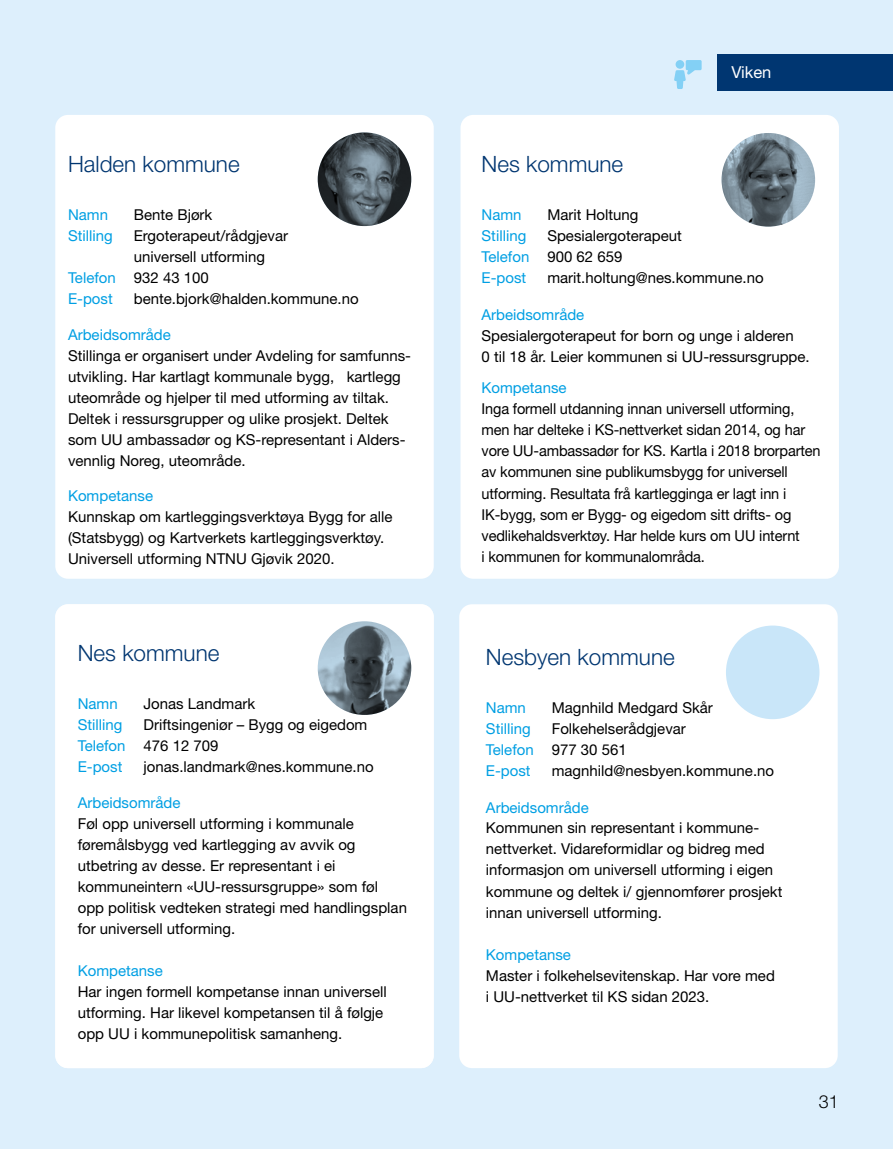
<style>
.page{position:relative;width:893px;height:1149px;background:#fff}
.page>*{position:absolute;margin:0;border:0;box-sizing:border-box;transform-origin:0 0}
.Heading{font:300 22.5px "Helvetica Neue LT Pro";color:#003671}
.t1{font:300 18px "Helvetica Neue LT Pro";color:#000}
.Brød_boks{font:16.5px "Helvetica Neue LT Pro";color:#fff}
.Brød_boks-2{font:15px/21px "Helvetica Neue LT Pro";color:#000}
.Brød_boks-3{font:15px "Helvetica Neue LT Pro";color:#009fe3}
</style>
<div class="page">
<div style="left:0;top:0;width:893px;height:1148px;background:#ddeffc"></div>
<div style="left:717px;top:54px;width:176px;height:37px;background:#003671"></div>
<svg style="left:674px;top:60px;width:28px;height:29px"></svg>
<div style="left:460px;top:115px;width:379px;height:463px;background:#fff;border-radius:13px"></div>
<img style="left:721px;top:133px;width:94px;height:93px">
<div style="left:55px;top:604px;width:379px;height:463px;background:#fff;border-radius:13px"></div>
<img style="left:318px;top:621px;width:93px;height:93px">
<div style="left:55px;top:115px;width:379px;height:463px;background:#fff;border-radius:13px"></div>
<img style="left:318px;top:132px;width:93px;height:94px">
<div style="left:459px;top:604px;width:379px;height:463px;background:#fff;border-radius:13px"></div>
<div style="left:726px;top:625px;width:93px;height:94px;background:#c9e6f9;border-radius:50%"></div>
<p class="Heading" style="left:68px;top:150px;width:173px">Halden kommune</p>
<p class="Brød_boks-3" style="left:68px;top:205px;width:42px">Namn</p>
<p class="Brød_boks-3" style="left:68px;top:226px;width:46px">Stilling</p>
<p class="Brød_boks-3" style="left:68px;top:268px;width:49px">Telefon</p>
<p class="Brød_boks-3" style="left:68px;top:289px;width:46px">E-post</p>
<p class="Brød_boks-2" style="left:134px;top:203px;width:80px">Bente Bjørk</p>
<p class="Brød_boks-2" style="left:134px;top:224px;width:156px">Ergoterapeut/rådgjevar universell utforming</p>
<p class="Brød_boks-2" style="left:134px;top:266px;width:77px">932 43 100</p>
<p class="Brød_boks-2" style="left:134px;top:287px;width:226px">bente.bjork@halden.kommune.no</p>
<p class="Brød_boks-3" style="left:68px;top:325px;width:104px">Arbeidsområde</p>
<p class="Brød_boks-2" style="left:68px;top:345px;width:344px">Stillinga er organisert under Avdeling for samfunns&shy;utvikling. Har kartlagt kommunale bygg, kartlegg uteområde og hjelper til med utforming av tiltak.<br>Deltek i ressursgrupper og ulike prosjekt. Deltek som UU ambassadør og KS-representant i Alders&shy;vennlig Noreg, uteområde.</p>
<p class="Brød_boks-3" style="left:68px;top:486px;width:87px">Kompetanse</p>
<p class="Brød_boks-2" style="left:68px;top:505px;width:326px">Kunnskap om kartleggingsverktøya Bygg for alle (Statsbygg) og Kartverkets kartleggingsverktøy.<br>Universell utforming NTNU Gjøvik 2020.</p>
<p class="Heading" style="left:78px;top:638px;width:143px">Nes kommune</p>
<p class="Brød_boks-3" style="left:78px;top:693px;width:42px">Namn</p>
<p class="Brød_boks-3" style="left:78px;top:714px;width:46px">Stilling</p>
<p class="Brød_boks-3" style="left:78px;top:735px;width:49px">Telefon</p>
<p class="Brød_boks-3" style="left:78px;top:756px;width:46px">E-post</p>
<p class="Brød_boks-2" style="left:144px;top:692px;width:113px">Jonas Landmark</p>
<p class="Brød_boks-2" style="left:144px;top:713px;width:225px">Driftsingeniør – Bygg og eigedom</p>
<p class="Brød_boks-2" style="left:144px;top:734px;width:77px">476 12 709</p>
<p class="Brød_boks-2" style="left:144px;top:755px;width:232px">jonas.landmark@nes.kommune.no</p>
<p class="Brød_boks-3" style="left:78px;top:793px;width:104px">Arbeidsområde</p>
<p class="Brød_boks-2" style="left:78px;top:812px;width:331px">Føl opp universell utforming i kommunale føremålsbygg ved kartlegging av avvik og utbetring av desse. Er representant i ei kommuneintern «UU-ressursgruppe» som føl opp politisk vedteken strategi med handlingsplan for universell utforming.</p>
<p class="Brød_boks-3" style="left:78px;top:961px;width:87px">Kompetanse</p>
<p class="Brød_boks-2" style="left:78px;top:980px;width:310px">Har ingen formell kompetanse innan universell utforming. Har likevel kompetansen til å følgje opp UU i kommunepolitisk samanheng.</p>
<p class="Heading" style="left:482px;top:150px;width:143px">Nes kommune</p>
<p class="Brød_boks" style="left:731px;top:62px;width:42px">Viken</p>
<p class="Brød_boks-3" style="left:482px;top:206px;width:42px">Namn</p>
<p class="Brød_boks-3" style="left:482px;top:227px;width:46px">Stilling</p>
<p class="Brød_boks-3" style="left:482px;top:248px;width:49px">Telefon</p>
<p class="Brød_boks-3" style="left:482px;top:269px;width:46px">E-post</p>
<p class="Brød_boks-2" style="left:547px;top:204px;width:93px">Marit Holtung</p>
<p class="Brød_boks-2" style="left:547px;top:225px;width:136px">Spesialergoterapeut</p>
<p class="Brød_boks-2" style="left:547px;top:246px;width:77px">900 62 659</p>
<p class="Brød_boks-2" style="left:547px;top:267px;width:218px">marit.holtung@nes.kommune.no</p>
<p class="Brød_boks-3" style="left:482px;top:305px;width:104px">Arbeidsområde</p>
<p class="Brød_boks-2" style="left:482px;top:324px;width:330px">Spesialergoterapeut for born og unge i alderen<br>0 til 18 år. Leier kommunen si UU-ressursgruppe.</p>
<p class="Brød_boks-3" style="left:482px;top:378px;width:87px">Kompetanse</p>
<p class="Brød_boks-2" style="left:482px;top:398px;width:341px">Inga formell utdanning innan universell utforming, men har delteke i KS-nettverket sidan 2014, og har vore UU-ambassadør for KS. Kartla i 2018 brorparten av kommunen sine publikumsbygg for universell utforming. Resultata frå kartlegginga er lagt inn i IK-bygg, som er Bygg- og eigedom sitt drifts- og vedlikehaldsverktøy. Har helde kurs om UU internt<br>i kommunen for kommunalområda.</p>
<p class="Heading" style="left:486px;top:642px;width:190px">Nesbyen kommune</p>
<p class="Brød_boks-2" style="left:552px;top:696px;width:163px">Magnhild Medgard Skår</p>
<p class="Brød_boks-2" style="left:552px;top:717px;width:136px">Folkehelserådgjevar</p>
<p class="Brød_boks-2" style="left:552px;top:738px;width:77px">977 30 561</p>
<p class="Brød_boks-2" style="left:552px;top:759px;width:224px">magnhild@nesbyen.kommune.no</p>
<p class="Brød_boks-3" style="left:486px;top:698px;width:42px">Namn</p>
<p class="Brød_boks-3" style="left:486px;top:719px;width:46px">Stilling</p>
<p class="Brød_boks-3" style="left:486px;top:740px;width:49px">Telefon</p>
<p class="Brød_boks-3" style="left:486px;top:761px;width:46px">E-post</p>
<p class="Brød_boks-3" style="left:486px;top:797px;width:104px">Arbeidsområde</p>
<p class="Brød_boks-2" style="left:486px;top:817px;width:298px">Kommunen sin representant i kommune&shy;nettverket. Vidareformidlar og bidreg med informasjon om universell utforming i eigen kommune og deltek i/ gjennomfører prosjekt innan universell utforming.</p>
<p class="Brød_boks-3" style="left:486px;top:944px;width:87px">Kompetanse</p>
<p class="Brød_boks-2" style="left:486px;top:964px;width:290px">Master i folkehelsevitenskap. Har vore med i UU-nettverket til KS sidan 2023.</p>
<p class="t1" style="left:819px;top:1089px;width:22px">31</p>
</div>
